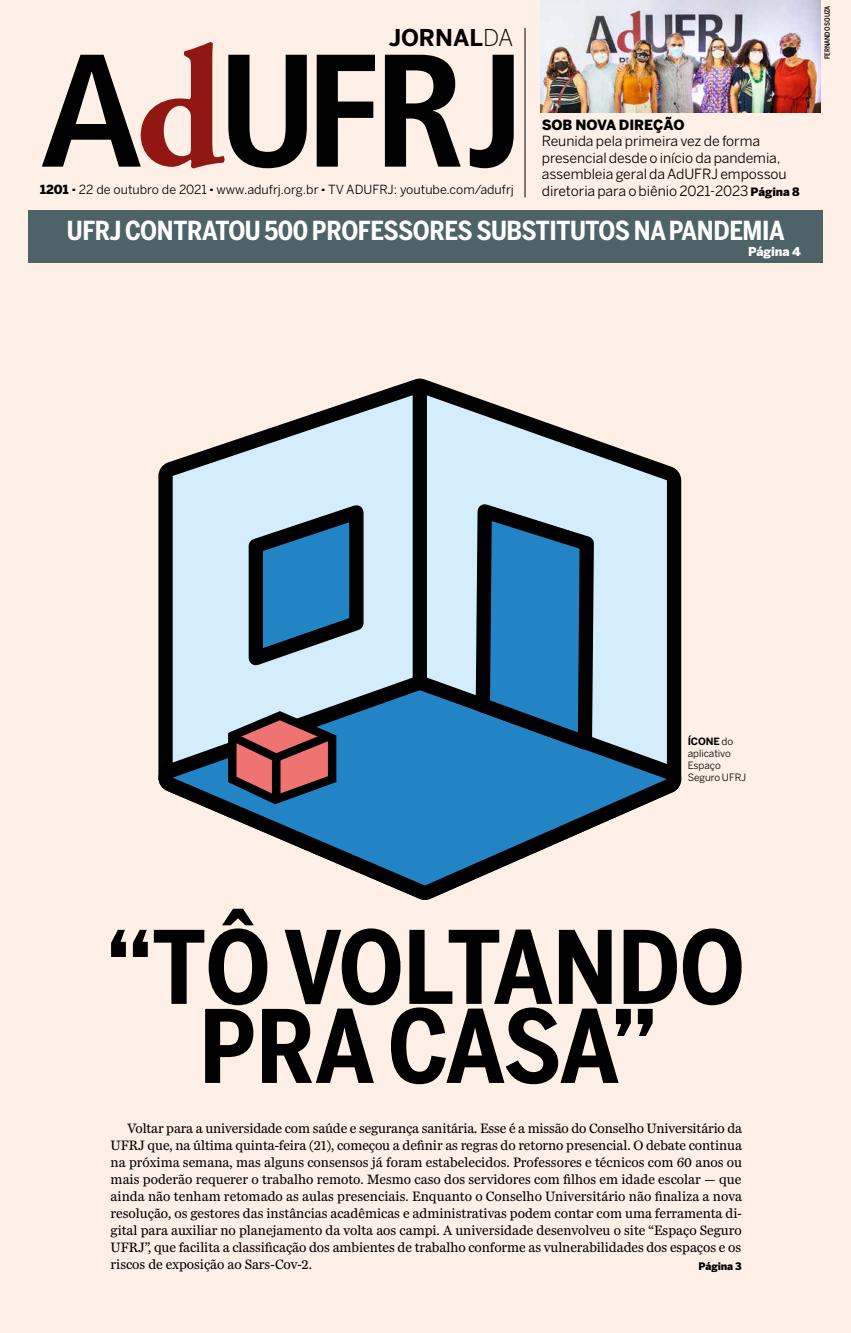
<style>
.page{position:relative;width:851px;height:1333px;background:#fff}
.page>*{position:absolute;margin:0;border:0;box-sizing:border-box;transform-origin:0 0}
.t1{font:700 100px/79px "Benton Sans Cond";letter-spacing:-.005em;color:#000;text-align:center}
.t2{font:700 26px "Benton Sans Cond";letter-spacing:-.015em;color:#fff}
.t3{font:700 23px "Benton Sans";color:#000}
.t4{font:14px/17px "Miller Daily Two";letter-spacing:-.005em;color:#000;text-align:justify}
.t5{font:14px/16.7px "Benton Sans";letter-spacing:-.005em;color:#000}
.t6{font:900 14px "Benton Sans";letter-spacing:-.005em;color:#000}
.t7{font:12.5px "Benton Sans";color:#000}
.t8{font:900 12.3px "Benton Sans";letter-spacing:-.015em;color:#fff}
.t9{font:900 10.3px "Benton Sans";letter-spacing:-.015em;color:#000}
.t10{font:10px/12px "Benton Sans";letter-spacing:-.005em;color:#000}
.t11{font:500 7px "Benton Sans Cond";letter-spacing:-.01em;color:#000}
.s1{font-weight:300}
.s2{font-weight:900}
.s3{font-weight:900;font-size:11.5px}
.s4{font-weight:700}
</style>
<div class="page">
<div style="left:0;top:0;width:850px;height:1332px;background:#fef0e7"></div>
<svg style="left:316px;top:55px;width:59px;height:112px"></svg>
<svg style="left:385px;top:55px;width:75px;height:112px"></svg>
<svg style="left:469px;top:55px;width:44px;height:113px"></svg>
<svg style="left:42px;top:42px;width:265px;height:126px"></svg>
<div style="left:28px;top:210px;width:794px;height:52px;background:#4e6367"></div>
<img style="left:540px;top:0;width:280px;height:113px">
<hr style="left:524px;top:28px;width:1px;height:169px;background:#000">
<svg style="left:158px;top:378px;width:523px;height:298px;fill:#d4edfc"></svg>
<svg style="left:158px;top:676px;width:523px;height:223px"></svg>
<div style="left:412px;top:390px;width:15px;height:293px;background:#000"></div>
<svg style="left:221px;top:711px;width:120px;height:93px;background:#6f5562"></svg>
<svg style="left:468px;top:492px;width:136px;height:270px;background:#3f79a0"></svg>
<svg style="left:241px;top:494px;width:133px;height:184px;background:#628da9"></svg>
<h3 class="t3" style="left:388px;top:24px;width:126px">JORNAL<span class="s1">DA</span></h3>
<p class="t7" style="left:40px;top:182px;width:475px"><span class="s2">1201 </span><sup>.</sup> 22 de outubro de 2021 <sup>.</sup> www.adufrj.org.br <sup>.</sup> TV ADUFRJ: youtube.com/adufrj</p>
<p class="t6" style="left:541px;top:116px;width:144px">SOB NOVA DIREÇÃO</p>
<p class="t5" style="left:541px;top:133px;width:259px">Reunida pela primeira vez de forma presencial desde o início da pandemia, assembleia geral da AdUFRJ empossou diretoria para o biênio 2021-2023 <span class="s3">Página 8</span></p>
<h2 class="t2" style="left:67px;top:215px;width:719px">UFRJ CONTRATOU 500 PROFESSORES SUBSTITUTOS NA PANDEMIA</h2>
<p class="t8" style="left:748px;top:244px;width:54px">Página 4</p>
<p class="t11" style="left:823px;top:59px;width:55px;rotate:-90deg">FERNANDO SOUZA</p>
<p class="t10" style="left:687px;top:735px;width:60px"><span class="s4">ÍCONE</span> do aplicativo<br>Espaço<br>Seguro UFRJ</p>
<h1 class="t1" style="left:106px;top:927px;width:640px">“TÔ VOLTANDO<br>PRA CASA”</h1>
<p class="t4" style="left:111px;top:1119px;width:633px;text-indent:17px">Voltar para a universidade com saúde e segurança sanitária. Esse é a missão do Conselho Universitário da UFRJ que, na última quinta-feira (21), começou a definir as regras do retorno presencial. O debate continua na próxima semana, mas alguns consensos já foram estabelecidos. Professores e técnicos com 60 anos ou mais poderão requerer o trabalho remoto. Mesmo caso dos servidores com filhos em idade escolar — que ainda não tenham retomado as aulas presenciais. Enquanto o Conselho Universitário não finaliza a nova resolução, os gestores das instâncias acadêmicas e administrativas podem contar com uma ferramenta di&shy;gital para auxiliar no planejamento da volta aos campi. A universidade desenvolveu o site “Espaço Seguro UFRJ”, que facilita a classificação dos ambientes de trabalho conforme as vulnerabilidades dos espaços e os riscos de exposição ao Sars-Cov-2.</p>
<p class="t9" style="left:698px;top:1259px;width:45px">Página 3</p>
</div>
